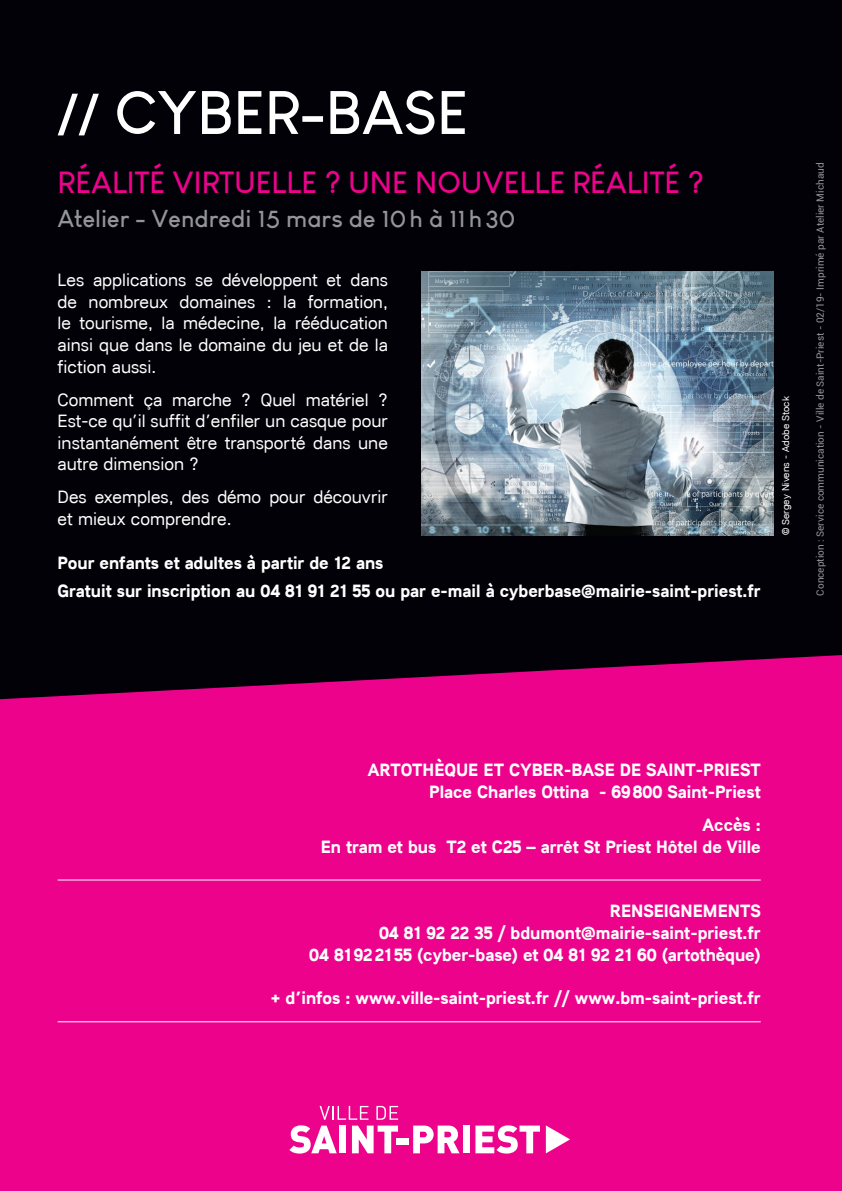
<style>
.page{position:relative;width:842px;height:1191px;background:#020107}
.page>*{position:absolute;margin:0;border:0;box-sizing:border-box;transform-origin:0 0}
.t1{font:700 60px "Louis George Cafe";color:#fff}
.t2{font:700 30px "Louis George Cafe";color:#ed028c}
.t3{font:700 24px "Louis George Cafe";color:#939598}
.t4{font:700 18px/21.6px "Lunchtype";color:#fff;text-align:right}
.t5{font:18px/21.6px "Lunchtype";color:#fff;text-align:justify}
.t6{font:10px "Roboto";color:#939598}
.t7{font:10px "Lunchtype";color:#fff}
</style>
<div class="page">
<div style="left:0;top:655px;width:842px;height:536px;background:#ed028c"></div>
<hr style="left:58px;top:879px;width:703px;height:1px;background:#fff">
<hr style="left:58px;top:1021px;width:703px;height:1px;background:#fff">
<img style="left:421px;top:271px;width:352px;height:264px">
<svg style="left:289px;top:1125px;width:48px;height:28px"></svg>
<div style="left:339px;top:1125px;width:7px;height:28px;background:#fff"></div>
<svg style="left:352px;top:1125px;width:46px;height:28px"></svg>
<div style="left:396px;top:1138px;width:12px;height:6px;background:#fff"></div>
<svg style="left:413px;top:1125px;width:46px;height:28px"></svg>
<div style="left:463px;top:1125px;width:7px;height:28px;background:#fff"></div>
<svg style="left:475px;top:1125px;width:65px;height:28px;background:#f68fcc"></svg>
<svg style="left:546px;top:1125px;width:24px;height:28px"></svg>
<svg style="left:320px;top:1106px;width:48px;height:13px"></svg>
<svg style="left:376px;top:1106px;width:22px;height:13px"></svg>
<h1 class="t1" style="left:58px;top:74px;width:412px">// CYBER-BASE</h1>
<h2 class="t2" style="left:58px;top:163px;width:647px">RÉALITÉ VIRTUELLE ? UNE NOUVELLE RÉALITÉ ?</h2>
<h3 class="t3" style="left:58px;top:204px;width:459px">Atelier - Vendredi 15 mars de 10h à 11h30</h3>
<p class="t5" style="left:58px;top:269px;width:332px">Les applications se développent et dans de nombreux domaines : la formation, le tourisme, la médecine, la rééducation ainsi que dans le domaine du jeu et de la fiction aussi.</p>
<p class="t5" style="left:58px;top:388px;width:332px">Comment ça marche ? Quel matériel ?<br>Est-ce qu’il suffit d’enfiler un casque pour instantanément être transporté dans une autre dimension ?</p>
<p class="t5" style="left:58px;top:486px;width:332px">Des exemples, des démo pour découvrir et mieux comprendre.</p>
<p class="t4" style="left:58px;top:549px;width:704px;line-height:27.2px;text-align:left">Pour enfants et adultes à partir de 12 ans<br>Gratuit sur inscription au 04 81 91 21 55 ou par e-mail à cyberbase@mairie-saint-priest.fr</p>
<p class="t7" style="left:780px;top:535px;width:140px;rotate:-90deg">© Sergey Nivens - Adobe Stock</p>
<p class="t6" style="left:813px;top:595px;width:434px;rotate:-90deg">Conception : Service communication - Ville de Saint-Priest - 02/19- Imprimé par Atelier Michaud</p>
<p class="t4" style="left:368px;top:758px;width:394px">ARTOTHÈQUE ET CYBER-BASE DE SAINT-PRIEST<br>Place Charles Ottina - 69800 Saint-Priest</p>
<p class="t4" style="left:321px;top:813px;width:441px">Accès :<br>En tram et bus T2 et C25 – arrêt St Priest Hôtel de Ville</p>
<p class="t4" style="left:309px;top:899px;width:453px">RENSEIGNEMENTS<br>04 81 92 22 35 / bdumont@mairie-saint-priest.fr<br>04 819221 55 (cyber-base) et 04 81 92 21 60 (artothèque)</p>
<p class="t4" style="left:271px;top:986px;width:491px">+ d’infos : www.ville-saint-priest.fr // www.bm-saint-priest.fr</p>
</div>
